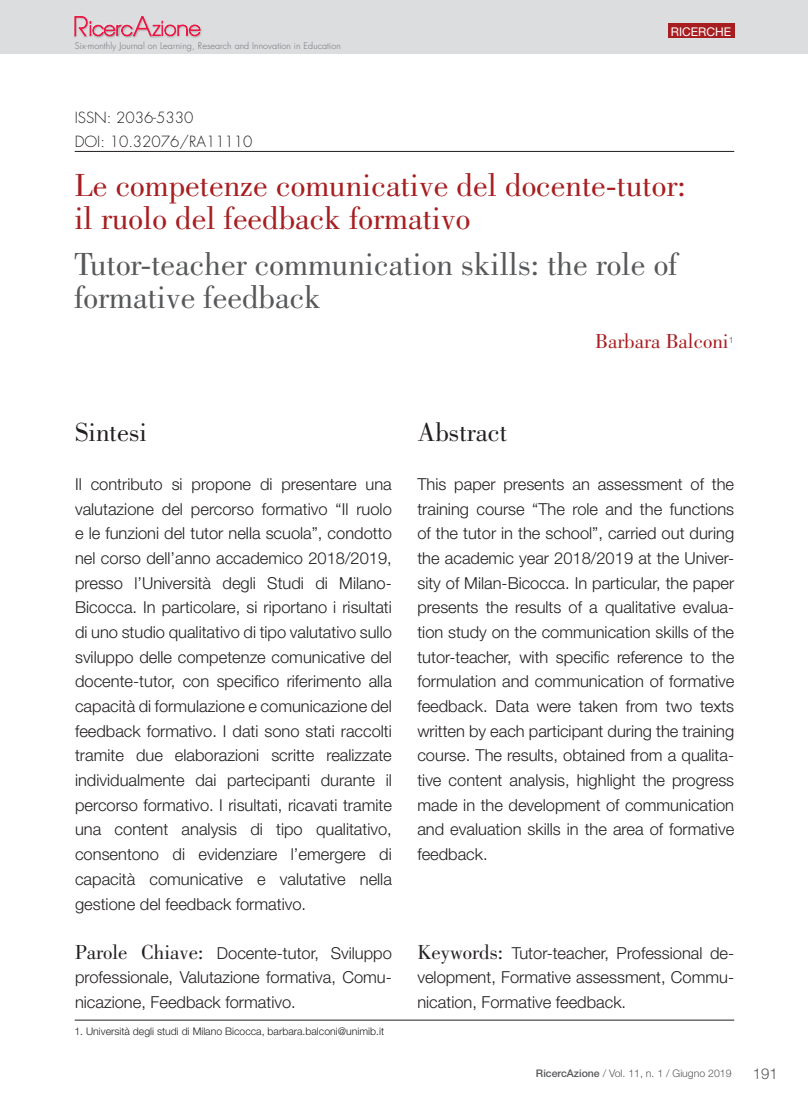
<style>
.page{position:relative;width:808px;height:1106px;background:#fff}
.page>*{position:absolute;margin:0;border:0;box-sizing:border-box;transform-origin:0 0}
.t1{font:33px/33px "Bodoni";color:#a71e21}
.t2{font:33px/33px "Bodoni";color:#57585a}
.t3{font:27px "Bodoni";color:#231f20}
.t4{font:21px "Bodoni";color:#a71e21}
.t5{font:300 16.5px/24.6px "Helvetica Neue LT";color:#231f20;text-align:justify}
.t6{font:300 15px/24px "Futura";color:#231f20}
.t7{font:300 15px "Helvetica Neue CE";color:#57585a}
.t8{font:12px "Helvetica Neue";color:#fff}
.t9{font:300 10.5px "Helvetica Neue CE";color:#231f20}
.t10{font:300 10.5px "Helvetica Neue CE";color:#57585a}
.t11{font:300 9px "Futura";letter-spacing:.01em;color:#6c6d70}
.t12{font:300 8.7px "Helvetica Neue CE";color:#57585a}
.s1{font-family:"Bodoni";font-weight:400;font-size:21px}
.s2{font-weight:500}
</style>
<div class="page">
<div style="left:0;top:0;width:808px;height:54px;background:#dcdddf"></div>
<div style="left:73px;top:15px;width:17px;height:24px;background:#231f20;opacity:.3"></div>
<div style="left:87px;top:18px;width:47px;height:19px;background:#d6d7d9"></div>
<div style="left:88px;top:20px;width:47px;height:19px;background:#231f20;opacity:.5"></div>
<div style="left:131px;top:15px;width:23px;height:24px;background:#231f20;opacity:.3"></div>
<div style="left:150px;top:18px;width:52px;height:19px;background:#dcdddf"></div>
<div style="left:151px;top:20px;width:52px;height:19px;background:#231f20;opacity:.3"></div>
<svg style="left:74px;top:16px;width:126px;height:20px"></svg>
<div style="left:668px;top:24px;width:66px;height:14px;background:#a71e21"></div>
<hr style="left:75px;top:1019px;width:659px;height:1px;background:#231f20">
<hr style="left:75px;top:151px;width:659px;height:1px;background:#231f20">
<p class="t11" style="left:75px;top:40px;width:268px">Six-monthly Journal on Learning, Research and Innovation in Education</p>
<p class="t6" style="left:75px;top:106px;width:179px">ISSN: 2036-5330<br>DOI: 10.32076/RA11110</p>
<p class="t8" style="left:671px;top:24px;width:62px">RICERCHE</p>
<h1 class="t1" style="left:74px;top:169px;width:613px">Le competenze comunicative del docente-tutor: il ruolo del feedback formativo</h1>
<h1 class="t2" style="left:74px;top:247px;width:605px">Tutor-teacher communication skills: the role of formative feedback</h1>
<p class="t4" style="left:595px;top:329px;width:135px">Barbara Balconi</p>
<p class="t12" style="left:729px;top:334px;width:6px">1</p>
<h2 class="t3" style="left:75px;top:417px;width:74px">Sintesi</h2>
<p class="t5" style="left:75px;top:471px;width:318px">Il contributo si propone di presentare una valutazione del percorso formativo “Il ruolo e le funzioni del tutor nella scuola”, condotto nel corso dell’anno accademico 2018/2019, presso l’Università degli Studi di Milano-Bicocca. In particolare, si riportano i risultati di uno studio qualitativo di tipo valutativo sullo sviluppo delle competenze comunicative del docente-tutor, con specifico riferimento alla capacità di formulazione e comunicazione del feedback formativo. I dati sono stati raccolti tramite due elaborazioni scritte realizzate individualmente dai partecipanti durante il percorso formativo. I risultati, ricavati tramite una content analysis di tipo qualitativo, consentono di evidenziare l’emergere di capacità comunicative e valutative nella gestione del feedback formativo.</p>
<p class="t5" style="left:75px;top:940px;width:318px"><span class="s1">Parole Chiave:</span> Docente-tutor, Sviluppo professionale, Valutazione formativa, Comu&shy;nicazione, Feedback formativo.</p>
<p class="t9" style="left:74px;top:1025px;width:311px">1. Università degli studi di Milano Bicocca, barbara.balconi@unimib.it</p>
<h2 class="t3" style="left:417px;top:417px;width:91px">Abstract</h2>
<p class="t5" style="left:417px;top:471px;width:318px">This paper presents an assessment of the training course “The role and the functions of the tutor in the school”, carried out during the academic year 2018/2019 at the Univer&shy;sity of Milan-Bicocca. In particular, the paper presents the results of a qualitative evalua&shy;tion study on the communication skills of the tutor-teacher, with specific reference to the formulation and communication of formative feedback. Data were taken from two texts written by each participant during the training course. The results, obtained from a qualita&shy;tive content analysis, highlight the progress made in the development of communication and evaluation skills in the area of formative feedback.</p>
<p class="t5" style="left:417px;top:940px;width:318px"><span class="s1">Keywords:</span> Tutor-teacher, Professional de&shy;velopment, Formative assessment, Commu&shy;nication, Formative feedback.</p>
<p class="t10" style="left:536px;top:1067px;width:197px"><span class="s2">RicercAzione</span> / Vol. 11, n. 1 / Giugno 2019</p>
<p class="t7" style="left:753px;top:1064px;width:27px">191</p>
</div>
